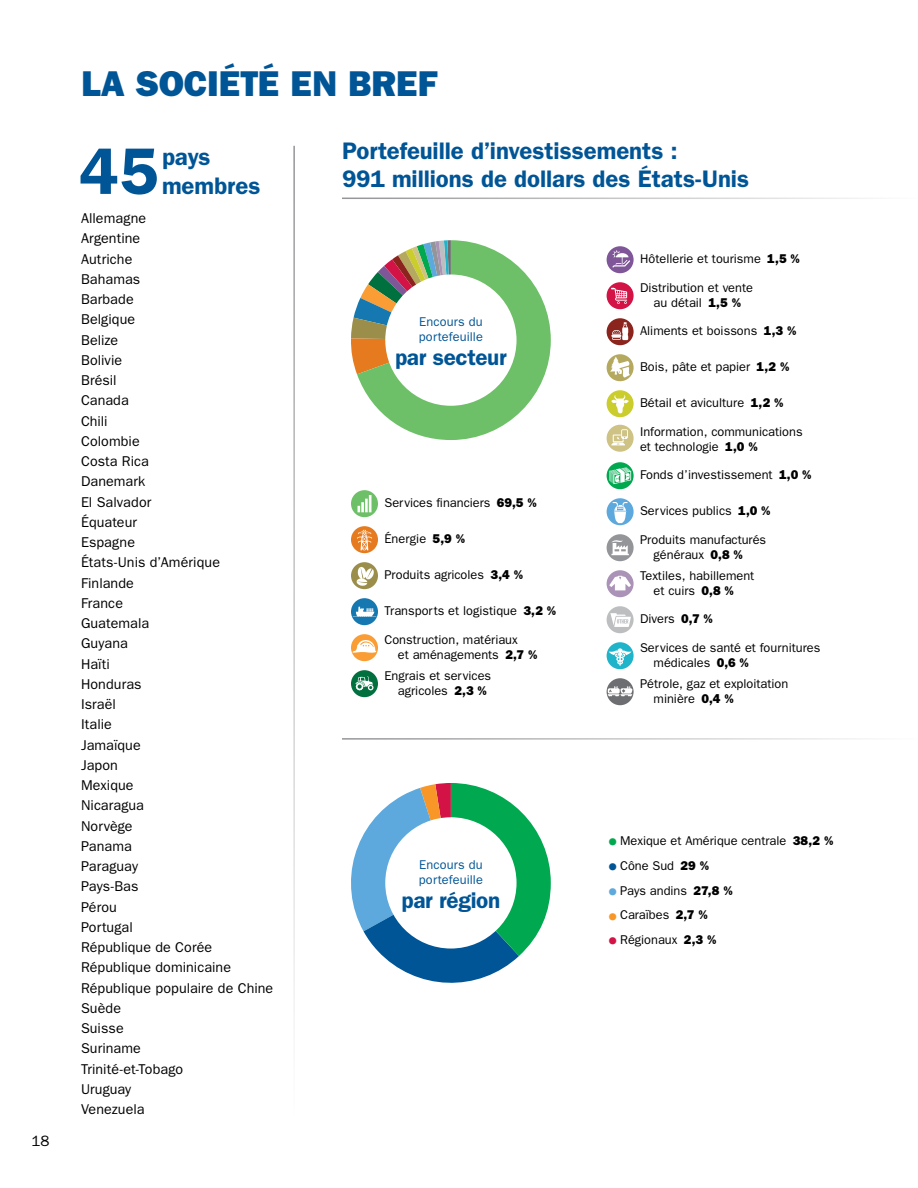
<style>
.page{position:relative;width:918px;height:1188px;background:#fff}
.page>*{position:absolute;margin:0;border:0;box-sizing:border-box;transform-origin:0 0}
.t1{font:600 66px "Franklin Gothic";color:#005596}
.t2{font:800 36px "Franklin Gothic";color:#005596}
.t3{font:600 24px/28.8px "Franklin Gothic";color:#005596}
.t4{font:600 22.5px "Franklin Gothic";letter-spacing:-.015em;color:#005596}
.t5{font:15px "Franklin Gothic";color:#000}
.t6{font:14.25px/20.2px "Franklin Gothic";letter-spacing:.005em;color:#000}
.t7{font:12.75px/15.3px "Franklin Gothic";color:#000}
.t8{font:12.75px/15px "Franklin Gothic";letter-spacing:.01em;color:#005596}
.s1{font-weight:800}
.s2{font-size:21px;color:#00a94f}
.s3{font-size:21px;color:#005596}
.s4{font-size:21px;color:#5da9dd}
.s5{font-size:21px;color:#f89728}
.s6{font-size:21px;color:#d31245}
</style>
<div class="page">
<svg style="left:351px;top:240px;width:200px;height:200px"></svg>
<svg style="left:351px;top:783px;width:200px;height:200px"></svg>
<div style="left:385px;top:817px;width:132px;height:132px;background:#fff;border-radius:50%"></div>
<svg style="left:607px;top:246px;width:27px;height:27px"></svg>
<svg style="left:607px;top:282px;width:27px;height:27px"></svg>
<svg style="left:607px;top:318px;width:27px;height:27px"></svg>
<svg style="left:607px;top:354px;width:27px;height:27px"></svg>
<svg style="left:607px;top:390px;width:27px;height:27px"></svg>
<svg style="left:607px;top:425px;width:27px;height:27px"></svg>
<svg style="left:607px;top:462px;width:27px;height:27px"></svg>
<svg style="left:607px;top:498px;width:27px;height:27px"></svg>
<svg style="left:607px;top:534px;width:27px;height:27px"></svg>
<svg style="left:607px;top:570px;width:27px;height:27px"></svg>
<svg style="left:607px;top:606px;width:27px;height:27px"></svg>
<svg style="left:607px;top:642px;width:27px;height:27px"></svg>
<svg style="left:607px;top:678px;width:27px;height:27px"></svg>
<svg style="left:351px;top:490px;width:27px;height:27px"></svg>
<svg style="left:351px;top:526px;width:27px;height:27px"></svg>
<svg style="left:351px;top:562px;width:27px;height:27px"></svg>
<svg style="left:351px;top:598px;width:27px;height:27px"></svg>
<svg style="left:351px;top:634px;width:27px;height:27px"></svg>
<svg style="left:351px;top:670px;width:27px;height:27px"></svg>
<hr style="left:342px;top:738px;width:576px;height:2px;background:#939598">
<hr style="left:342px;top:198px;width:576px;height:1px;background:#939598">
<hr style="left:293px;top:146px;width:2px;height:974px;background:#939598">
<div style="left:385px;top:275px;width:132px;height:131px;background:#fff;border-radius:50%"></div>
<p class="t5" style="left:32px;top:1132px;width:19px">18</p>
<h2 class="t2" style="left:81px;top:63px;width:358px">LA SOCIÉTÉ EN BREF</h2>
<h1 class="t1" style="left:79px;top:132px;width:80px">45</h1>
<h3 class="t3" style="left:162px;top:142px;width:100px">pays membres</h3>
<p class="t6" style="left:81px;top:208px;width:194px">Allemagne<br>Argentine<br>Autriche<br>Bahamas<br>Barbade<br>Belgique<br>Belize<br>Bolivie<br>Brésil<br>Canada<br>Chili<br>Colombie<br>Costa Rica<br>Danemark<br>El Salvador<br>Équateur<br>Espagne<br>États-Unis d’Amérique<br>Finlande<br>France<br>Guatemala<br>Guyana<br>Haïti<br>Honduras<br>Israël<br>Italie<br>Jamaïque<br>Japon<br>Mexique<br>Nicaragua<br>Norvège<br>Panama<br>Paraguay<br>Pays-Bas<br>Pérou<br>Portugal<br>République de Corée<br>République dominicaine<br>République populaire de Chine<br>Suède<br>Suisse<br>Suriname<br>Trinité-et-Tobago<br>Uruguay<br>Venezuela</p>
<h3 class="t3" style="left:342px;top:135px;width:409px">Portefeuille d’investissements :<br>991 millions de dollars des États-Unis</h3>
<p class="t8" style="left:419px;top:314px;width:66px">Encours du portefeuille</p>
<h3 class="t4" style="left:395px;top:344px;width:113px">par secteur</h3>
<p class="t7" style="left:384px;top:495px;width:154px">Services financiers <span class="s1">69,5 %</span></p>
<p class="t7" style="left:384px;top:531px;width:82px">Énergie <span class="s1">5,9 %</span></p>
<p class="t7" style="left:384px;top:567px;width:140px">Produits agricoles <span class="s1">3,4 %</span></p>
<p class="t7" style="left:384px;top:603px;width:173px">Transports et logistique <span class="s1">3,2 %</span></p>
<p class="t7" style="left:398px;top:631px;width:141px;text-indent:-14px">Construction, matériaux<br>et aménagements <span class="s1">2,7 %</span></p>
<p class="t7" style="left:398px;top:667px;width:95px;text-indent:-14px">Engrais et services agricoles <span class="s1">2,3 %</span></p>
<p class="t8" style="left:419px;top:856px;width:66px">Encours du portefeuille</p>
<h3 class="t4" style="left:401px;top:887px;width:100px">par région</h3>
<p class="t7" style="left:640px;top:251px;width:161px">Hôtellerie et tourisme <span class="s1">1,5 %</span></p>
<p class="t7" style="left:640px;top:279px;width:114px;text-align:center">Distribution et vente au détail <span class="s1">1,5 %</span></p>
<p class="t7" style="left:640px;top:323px;width:158px">Aliments et boissons <span class="s1">1,3 %</span></p>
<p class="t7" style="left:640px;top:359px;width:151px">Bois, pâte et papier <span class="s1">1,2 %</span></p>
<p class="t7" style="left:640px;top:395px;width:145px">Bétail et aviculture <span class="s1">1,2 %</span></p>
<p class="t7" style="left:640px;top:423px;width:164px">Information, communications et technologie <span class="s1">1,0 %</span></p>
<p class="t7" style="left:640px;top:467px;width:173px">Fonds d’investissement <span class="s1">1,0 %</span></p>
<p class="t7" style="left:640px;top:503px;width:132px">Services publics <span class="s1">1,0 %</span></p>
<p class="t7" style="left:654px;top:531px;width:114px;text-indent:-14px">Produits manufacturés généraux <span class="s1">0,8 %</span></p>
<p class="t7" style="left:640px;top:567px;width:116px;text-align:center">Textiles, habillement et cuirs <span class="s1">0,8 %</span></p>
<p class="t7" style="left:640px;top:611px;width:74px">Divers <span class="s1">0,7 %</span></p>
<p class="t7" style="left:654px;top:639px;width:168px;text-indent:-14px">Services de santé et fournitures médicales <span class="s1">0,6 %</span></p>
<p class="t7" style="left:654px;top:675px;width:136px;text-indent:-14px">Pétrole, gaz et exploitation minière <span class="s1">0,4 %</span></p>
<p class="t7" style="left:607px;top:833px;width:228px"><span class="s2">•</span>Mexique et Amérique centrale <span class="s1">38,2 %</span></p>
<p class="t7" style="left:607px;top:858px;width:104px"><span class="s3">•</span>Cône Sud <span class="s1">29 %</span></p>
<p class="t7" style="left:607px;top:882px;width:128px"><span class="s4">•</span>Pays andins <span class="s1">27,8 %</span></p>
<p class="t7" style="left:607px;top:907px;width:103px"><span class="s5">•</span>Caraïbes <span class="s1">2,7 %</span></p>
<p class="t7" style="left:607px;top:932px;width:111px"><span class="s6">•</span>Régionaux <span class="s1">2,3 %</span></p>
</div>
